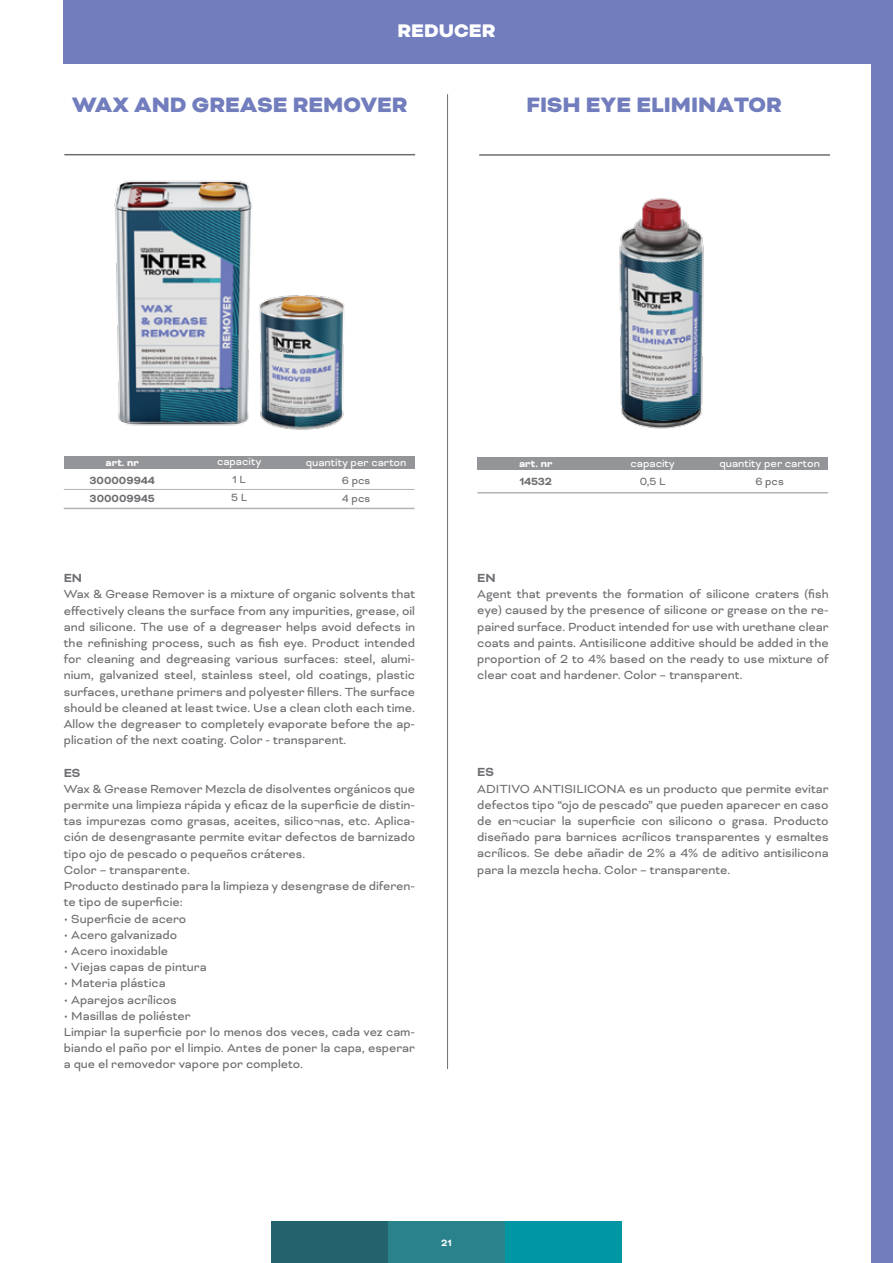
<style>
.page{position:relative;width:893px;height:1263px;background:#fff}
.page>*{position:absolute;margin:0;border:0;box-sizing:border-box;transform-origin:0 0}
.t1{font:900 24px "Bicyclette";color:#717dbd}
.t2{font:900 21px "Bicyclette";color:#fff}
.t3{font:13.5px/16.2px "Bicyclette";color:#6d6e71;text-align:justify}
.t4{font:700 13.5px "Bicyclette";color:#6d6e71}
.t5{font:12px "Bicyclette";color:#fff}
.t6{font:700 12px/18px "Bicyclette";color:#6d6e71}
.t7{font:12px/18px "Bicyclette";color:#6d6e71}
.t8{font:700 12px "Bicyclette";color:#fff}
.t9{font:700 10.5px "Bicyclette";color:#fff}
</style>
<div class="page">
<div style="left:872px;top:0;width:21px;height:1263px;background:#717dbd"></div>
<div style="left:271px;top:1221px;width:117px;height:42px;background:#22636d"></div>
<div style="left:388px;top:1221px;width:117px;height:42px;background:#2a828c"></div>
<div style="left:505px;top:1221px;width:117px;height:42px;background:#0096a4"></div>
<div style="left:64px;top:0;width:829px;height:64px;background:#717dbd"></div>
<hr style="left:64px;top:154px;width:351px;height:1px;background:#6d6e71">
<hr style="left:447px;top:94px;width:1px;height:975px;background:#6d6e71">
<div style="left:64px;top:456px;width:351px;height:13px;background:#939598"></div>
<hr style="left:64px;top:489px;width:351px;height:1px;background:#b1b4b6">
<hr style="left:64px;top:508px;width:351px;height:1px;background:#b1b4b6">
<img style="left:114px;top:180px;width:139px;height:246px">
<img style="left:243px;top:289px;width:102px;height:141px">
<hr style="left:479px;top:154px;width:351px;height:2px;background:#6d6e71">
<div style="left:477px;top:457px;width:351px;height:13px;background:#939598"></div>
<hr style="left:477px;top:492px;width:351px;height:1px;background:#b1b4b6">
<img style="left:619px;top:198px;width:85px;height:231px">
<h2 class="t2" style="left:398px;top:18px;width:99px">REDUCER</h2>
<h1 class="t1" style="left:72px;top:91px;width:254px">WAX AND GREASE REMOVE</h1>
<h1 class="t1" style="left:392px;top:91px;width:17px">R</h1>
<h1 class="t1" style="left:526px;top:91px;width:14px">FISH</h1>
<h1 class="t1" style="left:586px;top:91px;width:92px">EYE ELIMIN</h1>
<h1 class="t1" style="left:716px;top:91px;width:67px">ATO R</h1>
<p class="t8" style="left:106px;top:455px;width:35px">art. nr</p>
<p class="t6" style="left:90px;top:471px;width:67px">300009944<br>300009945</p>
<p class="t5" style="left:217px;top:454px;width:46px">capacity</p>
<p class="t7" style="left:231px;top:470px;width:18px">1 L<br>5 L</p>
<p class="t5" style="left:306px;top:455px;width:102px">quantity per carton</p>
<p class="t7" style="left:342px;top:471px;width:30px">6 pcs<br>4 pcs</p>
<p class="t8" style="left:519px;top:456px;width:35px">art. nr</p>
<p class="t6" style="left:520px;top:472px;width:34px">14532</p>
<p class="t5" style="left:631px;top:456px;width:46px">capacity</p>
<p class="t7" style="left:640px;top:472px;width:27px">0,5 L</p>
<p class="t5" style="left:719px;top:456px;width:102px">quantity per carton</p>
<p class="t7" style="left:755px;top:472px;width:30px">6 pcs</p>
<p class="t4" style="left:64px;top:570px;width:10px">EN</p>
<p class="t3" style="left:64px;top:586px;width:353px">Wax &amp; Grease Remover is a mixture of organic solvents that effectively cleans the surface from any impurities, grease, oil and silicone. The use of a degreaser helps avoid defects in the refinishing process, such as fish eye. Product intended for cleaning and degreasing various surfaces: steel, alumi&shy;nium, galvanized steel, stainless steel, old coatings, plastic surfaces, urethane primers and polyester fillers. The surface should be cleaned at least twice. Use a clean cloth each time.<br>Allow the degreaser to completely evaporate before the ap&shy;plication of the next coating. Color - transparent.</p>
<p class="t4" style="left:64px;top:765px;width:9px">ES</p>
<p class="t3" style="left:64px;top:781px;width:353px;text-align:left">Wax &amp; Grease Remover Mezcla de disolventes orgánicos que permite una limpieza rápida y eficaz de la superficie de distin&shy;tas impurezas como grasas, aceites, silico¬nas, etc. Aplica&shy;ción de desengrasante permite evitar defectos de barnizado tipo ojo de pescado o pequeños cráteres.<br>Color – transparente.<br>Producto destinado para la limpieza y desengrase de diferen&shy;te tipo de superficie:</p>
<p class="t3" style="left:64px;top:910px;width:124px">• Superficie de acero</p>
<p class="t3" style="left:64px;top:926px;width:115px">• Acero galvanizado</p>
<p class="t3" style="left:64px;top:943px;width:106px">• Acero inoxidable</p>
<p class="t3" style="left:64px;top:959px;width:144px">• Viejas capas de pintura</p>
<p class="t3" style="left:64px;top:975px;width:103px">• Materia plástica</p>
<p class="t3" style="left:64px;top:991px;width:115px">• Aparejos acrílicos</p>
<p class="t3" style="left:64px;top:1007px;width:353px;text-align:left">• Masillas de poliéster<br>Limpiar la superficie por lo menos dos veces, cada vez cam&shy;biando el paño por el limpio. Antes de poner la capa, esperar a que el removedor vapore por completo.</p>
<p class="t4" style="left:477px;top:570px;width:10px">EN</p>
<p class="t3" style="left:477px;top:586px;width:353px">Agent that prevents the formation of silicone craters (fish eye) caused by the presence of silicone or grease on the re&shy;paired surface. Product intended for use with urethane clear coats and paints. Antisilicone additive should be added in the proportion of 2 to 4% based on the ready to use mixture of clear coat and hardener. Color – transparent.</p>
<p class="t4" style="left:477px;top:764px;width:9px">ES</p>
<p class="t3" style="left:477px;top:780px;width:353px">ADITIVO ANTISILICONA es un producto que permite evitar defectos tipo “ojo de pescado” que pueden aparecer en caso de en¬cuciar la superficie con silicono o grasa. Producto diseñado para barnices acrílicos transparentes y esmaltes acrílicos. Se debe añadir de 2% a 4% de aditivo antisilicona para la mezcla hecha. Color – transparente.</p>
<p class="t9" style="left:441px;top:1236px;width:12px">21</p>
</div>
